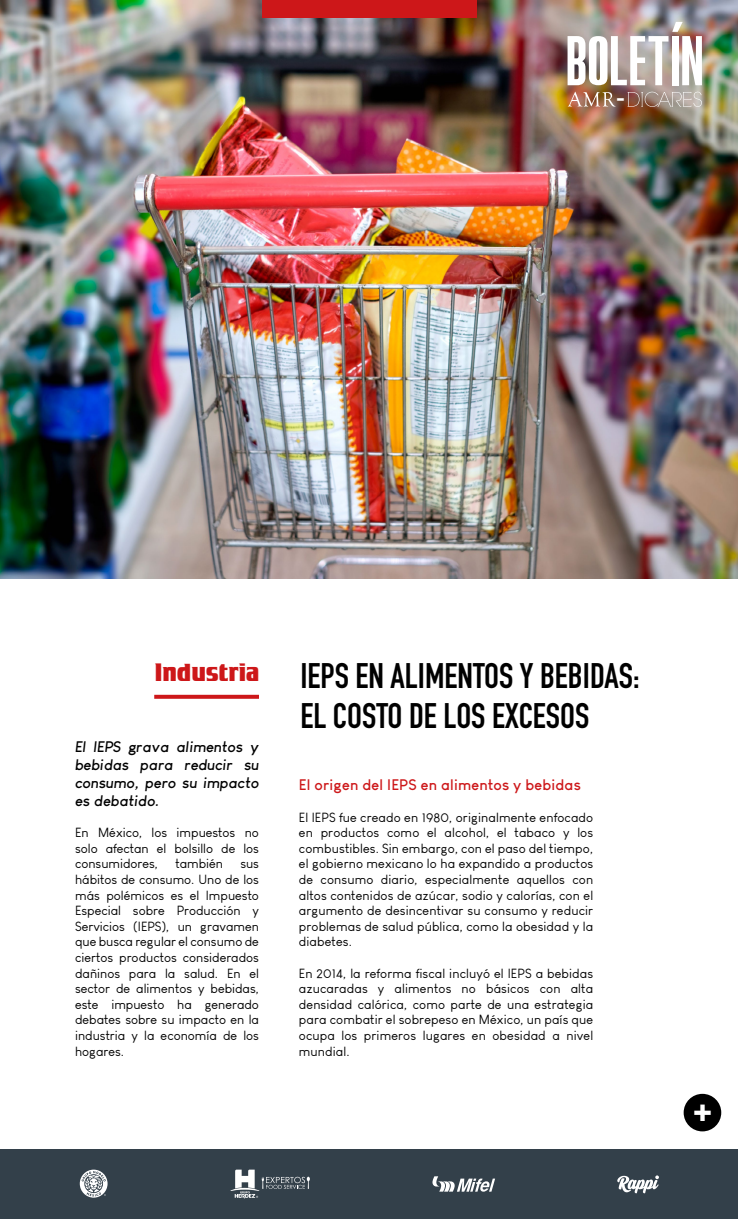
<style>
.page{position:relative;width:738px;height:1219px;background:#fff}
.page>*{position:absolute;margin:0;border:0;box-sizing:border-box;transform-origin:0 0}
.t1{font:55px "Pirrata";color:#fff}
.t2{font:700 35px/40px "DIN Condensed";color:#000}
.t3{font:30px "Tobago Poster";color:#fff}
.t4{font:25px "Tobago Poster";color:#cd1719}
.t5{font:23.1px "Pirrata";color:#fff}
.t6{font:italic 700 15px/18px "Louis George Cafe";letter-spacing:.01em;color:#000;text-align:justify}
.t7{font:700 15px "Louis George Cafe";letter-spacing:.01em;color:#cd1719}
.t8{font:13px/15.6px "Louis George Cafe";color:#000;text-align:justify}
</style>
<div class="page">
<img style="left:0;top:0;width:737px;height:578px">
<div style="left:0;top:1149px;width:737px;height:70px;background:#33404a"></div>
<svg style="left:80px;top:1170px;width:27px;height:28px"></svg>
<svg style="left:617px;top:1175px;width:41px;height:18px"></svg>
<svg style="left:230px;top:1170px;width:79px;height:28px"></svg>
<svg style="left:432px;top:1176px;width:62px;height:16px"></svg>
<div style="left:261px;top:0;width:215px;height:17px;background:#cd1719"></div>
<div style="left:683px;top:1094px;width:37px;height:37px;background:#000;border-radius:50%"></div>
<svg style="left:154px;top:695px;width:105px;height:4px"></svg>
<svg style="left:567px;top:92px;width:48px;height:15px"></svg>
<svg style="left:627px;top:92px;width:74px;height:15px"></svg>
<svg style="left:671px;top:22px;width:11px;height:10px"></svg>
<h1 class="t1" style="left:565px;top:32px;width:139px">BOLETIN</h1>
<h3 class="t5" style="left:616px;top:86px;width:10px">-</h3>
<h3 class="t4" style="left:154px;top:657px;width:106px">Industria</h3>
<p class="t6" style="left:75px;top:737px;width:185px">El IEPS grava alimentos y bebidas para reducir su consumo, pero su impacto es debatido.</p>
<p class="t8" style="left:75px;top:825px;width:185px">En México, los impuestos no solo afectan el bolsillo de los consumidores,</p>
<p class="t8" style="left:175px;top:856px;width:49px">también</p>
<p class="t8" style="left:75px;top:856px;width:185px;text-indent:165px">sus hábitos de consumo. Uno de los más polémicos es el Impuesto Especial sobre Producción y Servicios (IEPS), un gravamen que busca regular el consumo de ciertos productos considerados dañinos para la salud. En el sector de alimentos y bebidas, este impuesto ha generado debates sobre su impacto en la industria y la economía de los hogares.</p>
<h2 class="t2" style="left:300px;top:656px;width:340px">IEPS EN ALIMENTOS Y BEBIDAS:<br>EL COSTO DE LOS EXCESOS</h2>
<p class="t7" style="left:298px;top:775px;width:283px">El origen del IEPS en alimentos y bebidas</p>
<p class="t8" style="left:298px;top:809px;width:295px">El IEPS fue creado en 1980, originalmente enfocado en productos como el alcohol, el tabaco y los combustibles. Sin embargo, con el paso del tiempo, el gobierno mexicano lo ha expandido a productos de consumo diario, especialmente aquellos con altos contenidos de azúcar, sodio y calorías, con el argumento de desincentivar su consumo y reducir problemas de salud pública, como la obesidad y la diabetes.</p>
<p class="t8" style="left:298px;top:965px;width:295px">En 2014, la reforma fiscal incluyó el IEPS a bebidas azucaradas y alimentos no básicos con alta densidad calórica, como parte de una estrategia para combatir el sobrepeso en México, un país que ocupa los primeros lugares en obesidad a nivel mundial.</p>
<h3 class="t3" style="left:691px;top:1092px;width:21px">+</h3>
</div>
